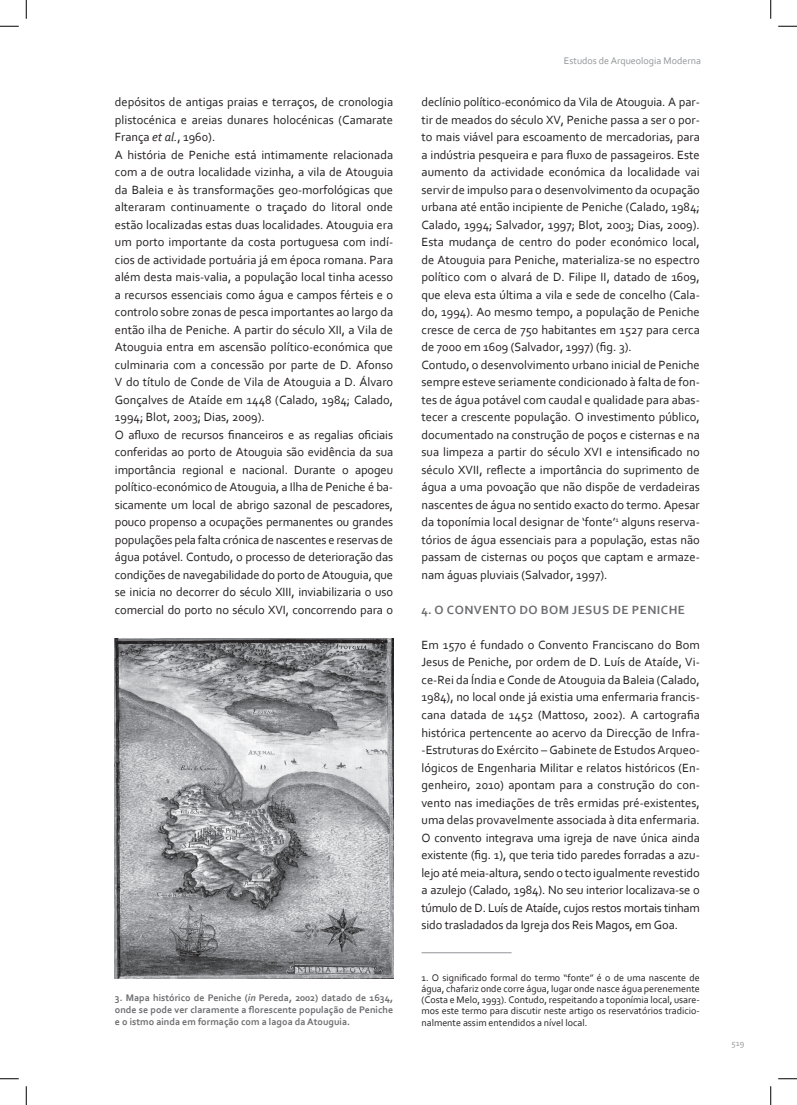
<style>
.page{position:relative;width:797px;height:1105px;background:#fff}
.page>*{position:absolute;margin:0;border:0;box-sizing:border-box;transform-origin:0 0}
.t1{font:12.5px/17.5px "Corbel";color:#231f20;text-align:justify}
.t2{font:700 12.5px "Corbel";letter-spacing:.04em;color:#6c6d70}
.endnote_text{font:10px/11.2px "Corbel";color:#231f20;text-align:justify}
.t3{font:700 10px/11.9px "Corbel";color:#6c6d70;text-align:justify}
.t4{font:10px "Corbel";color:#939598}
.t5{font:8.75px "Corbel";color:#939598}
.s1{font-style:italic}
</style>
<div class="page">
<hr style="left:421px;top:952px;width:90px;height:1px;background:#939598">
<img style="left:115px;top:638px;width:278px;height:341px">
<svg style="left:0;top:25px;width:19px;height:2px"></svg>
<svg style="left:778px;top:25px;width:19px;height:2px"></svg>
<svg style="left:0;top:1078px;width:19px;height:1px"></svg>
<svg style="left:778px;top:1078px;width:19px;height:1px"></svg>
<svg style="left:25px;top:0;width:2px;height:19px"></svg>
<svg style="left:25px;top:1086px;width:2px;height:19px"></svg>
<svg style="left:770px;top:0;width:1px;height:19px"></svg>
<svg style="left:770px;top:1086px;width:1px;height:19px"></svg>
<p class="t1" style="left:115px;top:93px;width:280px">depósitos de antigas praias e terraços, de cronologia plistocénica e areias dunares holocénicas (Camarate França <span class="s1">et al.</span>, 1960).</p>
<p class="t1" style="left:115px;top:146px;width:280px">A história de Peniche está intimamente relacionada com a de outra localidade vizinha, a vila de Atouguia da Baleia e às transformações geo-morfológicas que alteraram continuamente o traçado do litoral onde estão localizadas estas duas localidades. Atouguia era um porto importante da costa portuguesa com indí&shy;cios de actividade portuária já em época romana. Para além desta mais-valia, a população local tinha acesso a recursos essenciais como água e campos férteis e o controlo sobre zonas de pesca importantes ao largo da então ilha de Peniche. A partir do século XII, a Vila de Atouguia entra em ascensão político-económica que culminaria com a concessão por parte de D. Afonso V do título de Conde de Vila de Atouguia a D. Álvaro Gonçalves de Ataíde em 1448 (Calado, 1984; Calado, 1994; Blot, 2003; Dias, 2009).</p>
<p class="t1" style="left:115px;top:426px;width:280px">O afluxo de recursos financeiros e as regalias oficiais conferidas ao porto de Atouguia são evidência da sua importância regional e nacional. Durante o apogeu político-económico de Atouguia, a Ilha de Peniche é ba-</p>
<p class="t1" style="left:115px;top:496px;width:280px">sicamente um local de abrigo sazonal de pescadores, pouco propenso a ocupações permanentes ou grandes populações pela falta crónica de nascentes e reservas de água potável. Contudo, o processo de deterioração das condições de navegabilidade do porto de Atouguia, que se inicia no decorrer do século XIII, inviabilizaria o uso comercial do porto no século XVI, concorrendo para o</p>
<p class="t3" style="left:115px;top:992px;width:280px">3. Mapa histórico de Peniche (<span class="s1">in</span> Pereda, 2002) datado de 1634, onde se pode ver claramente a florescente população de Peniche e o istmo ainda em formação com a lagoa da Atouguia.</p>
<p class="t4" style="left:564px;top:54px;width:138px">Estudos de Arqueologia Moderna</p>
<p class="t1" style="left:421px;top:93px;width:280px">declínio político-económico da Vila de Atouguia. A par&shy;tir de meados do século XV, Peniche passa a ser o por&shy;to mais viável para escoamento de mercadorias, para a indústria pesqueira e para fluxo de passageiros. Este aumento da actividade económica da localidade vai servir de impulso para o desenvolvimento da ocupação urbana até então incipiente de Peniche (Calado, 1984; Calado, 1994; Salvador, 1997; Blot, 2003; Dias, 2009).<br>Esta mudança de centro do poder económico local, de Atouguia para Peniche, materializa-se no espectro político com o alvará de D. Filipe II, datado de 1609, que eleva esta última a vila e sede de concelho (Cala&shy;do, 1994). Ao mesmo tempo, a população de Peniche cresce de cerca de 750 habitantes em 1527 para cerca de 7000 em 1609 (Salvador, 1997) (fig. 3).</p>
<p class="t1" style="left:421px;top:356px;width:280px">Contudo, o desenvolvimento urbano inicial de Peniche</p>
<p class="t1" style="left:421px;top:373px;width:280px">sempre esteve seriamente condicionado à falta de fon-</p>
<p class="t1" style="left:421px;top:391px;width:280px">tes de água potável com caudal e qualidade para abas&shy;tecer a crescente população. O investimento público, documentado na construção de poços e cisternas e na sua limpeza a partir do século XVI e intensificado no século XVII, reflecte a importância do suprimento de água a uma povoação que não dispõe de verdadeiras</p>
<p class="t1" style="left:421px;top:496px;width:280px">nascentes de água no sentido exacto do termo. Apesar da toponímia local designar de ‘fonte’<sup>1</sup> alguns reserva&shy;tórios de água essenciais para a população, estas não passam de cisternas ou poços que captam e armaze&shy;nam águas pluviais (Salvador, 1997).</p>
<p class="t2" style="left:421px;top:602px;width:265px">4. O CONVENTO DO BOM JESUS DE PENICHE</p>
<p class="t1" style="left:421px;top:636px;width:280px">Em 1570 é fundado o Convento Franciscano do Bom Jesus de Peniche, por ordem de D. Luís de Ataíde, Vi&shy;ce-Rei da Índia e Conde de Atouguia da Baleia (Calado, 1984), no local onde já existia uma enfermaria francis&shy;cana datada de 1452 (Mattoso, 2002). A cartografia histórica pertencente ao acervo da Direcção de Infra--Estruturas do Exército – Gabinete de Estudos Arqueo-</p>
<p class="t1" style="left:421px;top:758px;width:280px">lógicos de Engenharia Militar e relatos históricos (En&shy;genheiro, 2010) apontam para a construção do con&shy;vento nas imediações de três ermidas pré-existentes, uma delas provavelmente associada à dita enfermaria.</p>
<p class="t1" style="left:421px;top:828px;width:280px">O convento integrava uma igreja de nave única ainda existente (fig. 1), que teria tido paredes forradas a azu&shy;lejo até meia-altura, sendo o tecto igualmente revestido a azulejo (Calado, 1984). No seu interior localizava-se o túmulo de D. Luís de Ataíde, cujos restos mortais tinham sido trasladados da Igreja dos Reis Magos, em Goa.</p>
<p class="endnote_text" style="left:421px;top:971px;width:280px">1. O significado formal do termo “fonte” é o de uma nascente de água, chafariz onde corre água, lugar onde nasce água perenemente (Costa e Melo, 1993). Contudo, respeitando a toponímia local, usare&shy;mos este termo para discutir neste artigo os reservatórios tradicio&shy;nalmente assim entendidos a nível local.</p>
<p class="t5" style="left:731px;top:1037px;width:14px">519</p>
</div>
